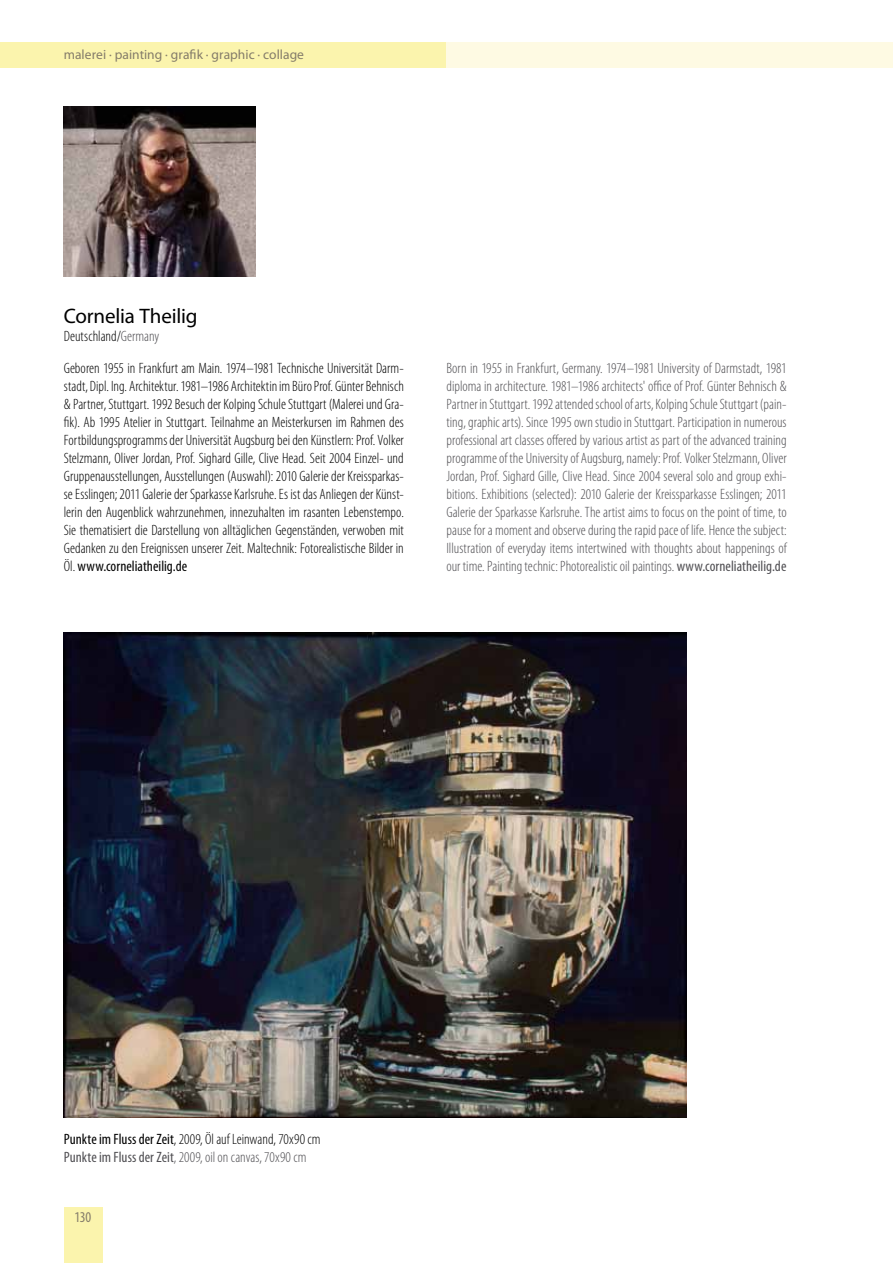
<style>
.page{position:relative;width:893px;height:1263px;background:#fff}
.page>*{position:absolute;margin:0;border:0;box-sizing:border-box;transform-origin:0 0}
.t1{font:21px "Myriad Pro";letter-spacing:-.01em;color:#000}
.t2{font:300 condensed 15px/18px "Myriad Pro";color:#000}
.t3{font:300 condensed 15px/18px "Myriad Pro";color:#504f53;text-align:justify}
.t4{font:condensed 15px "Myriad Pro";color:#847c6a}
.t5{font:13.5px "Myriad Pro";letter-spacing:.005em;color:#847c6a}
.s1{color:#504f53}
.s2{font-weight:400}
.s3{font-weight:400;color:#504f53}
</style>
<div class="page">
<div style="left:0;top:43px;width:446px;height:25px;background:#fbf4ad"></div>
<div style="left:64px;top:1208px;width:38px;height:55px;background:#fbf4ad"></div>
<div style="left:446px;top:43px;width:447px;height:25px;background:#fefae3"></div>
<img style="left:64px;top:633px;width:623px;height:485px">
<img style="left:64px;top:106px;width:191px;height:170px">
<p class="t5" style="left:64px;top:46px;width:242px">malerei · painting · grafik · graphic · collage</p>
<h1 class="t1" style="left:64px;top:303px;width:135px">Cornelia Theilig</h1>
<p class="t2" style="left:64px;top:327px;width:97px">Deutschland/<span class="s1">Germany</span></p>
<p class="t2" style="left:64px;top:359px;width:342px;text-align:justify">Geboren 1955 in Frankfurt am Main. 1974–1981 Technische Universität Darm&shy;stadt, Dipl. Ing. Architektur. 1981–1986 Architektin im Büro Prof. Günter Behnisch &amp; Partner, Stuttgart. 1992 Besuch der Kolping Schule Stuttgart (Malerei und Gra&shy;fik). Ab 1995 Atelier in Stuttgart. Teilnahme an Meisterkursen im Rahmen des Fortbildungsprogramms der Universität Augsburg bei den Künstlern: Prof. Volker Stelzmann, Oliver Jordan, Prof. Sighard Gille, Clive Head. Seit 2004 Einzel- und Gruppenausstellungen, Ausstellungen (Auswahl): 2010 Galerie der Kreissparkas&shy;se Esslingen; 2011 Galerie der Sparkasse Karlsruhe. Es ist das Anliegen der Künst&shy;lerin den Augenblick wahrzunehmen, innezuhalten im rasanten Lebenstempo.<br>Sie thematisiert die Darstellung von alltäglichen Gegenständen, verwoben mit Gedanken zu den Ereignissen unserer Zeit. Maltechnik: Fotorealistische Bilder in Öl. <span class="s2">www.corneliatheilig.de</span></p>
<p class="t3" style="left:446px;top:359px;width:342px">Born in 1955 in Frankfurt, Germany. 1974–1981 University of Darmstadt, 1981 diploma in architecture. 1981–1986 architects' office of Prof. Günter Behnisch &amp; Partner in Stuttgart. 1992 attended school of arts, Kolping Schule Stuttgart (pain&shy;ting, graphic arts). Since 1995 own studio in Stuttgart. Participation in numerous professional art classes offered by various artist as part of the advanced training programme of the University of Augsburg, namely: Prof. Volker Stelzmann, Oliver Jordan, Prof. Sighard Gille, Clive Head. Since 2004 several solo and group exhi&shy;bitions. Exhibitions (selected): 2010 Galerie der Kreissparkasse Esslingen; 2011<br>Galerie der Sparkasse Karlsruhe. The artist aims to focus on the point of time, to pause for a moment and observe during the rapid pace of life. Hence the subject:<br>Illustration of everyday items intertwined with thoughts about happenings of our time. Painting technic: Photorealistic oil paintings. <span class="s2">www.corneliatheilig.de</span></p>
<p class="t2" style="left:64px;top:1130px;width:258px"><span class="s2">Punkte im Fluss der Zeit</span>, 2009, Öl auf Leinwand, 70x90 cm<br><span class="s3">Punkte im Fluss der Zeit</span><span class="s1">, 2009, oil on canvas, 70x90 cm</span></p>
<p class="t4" style="left:75px;top:1208px;width:18px">130</p>
</div>
